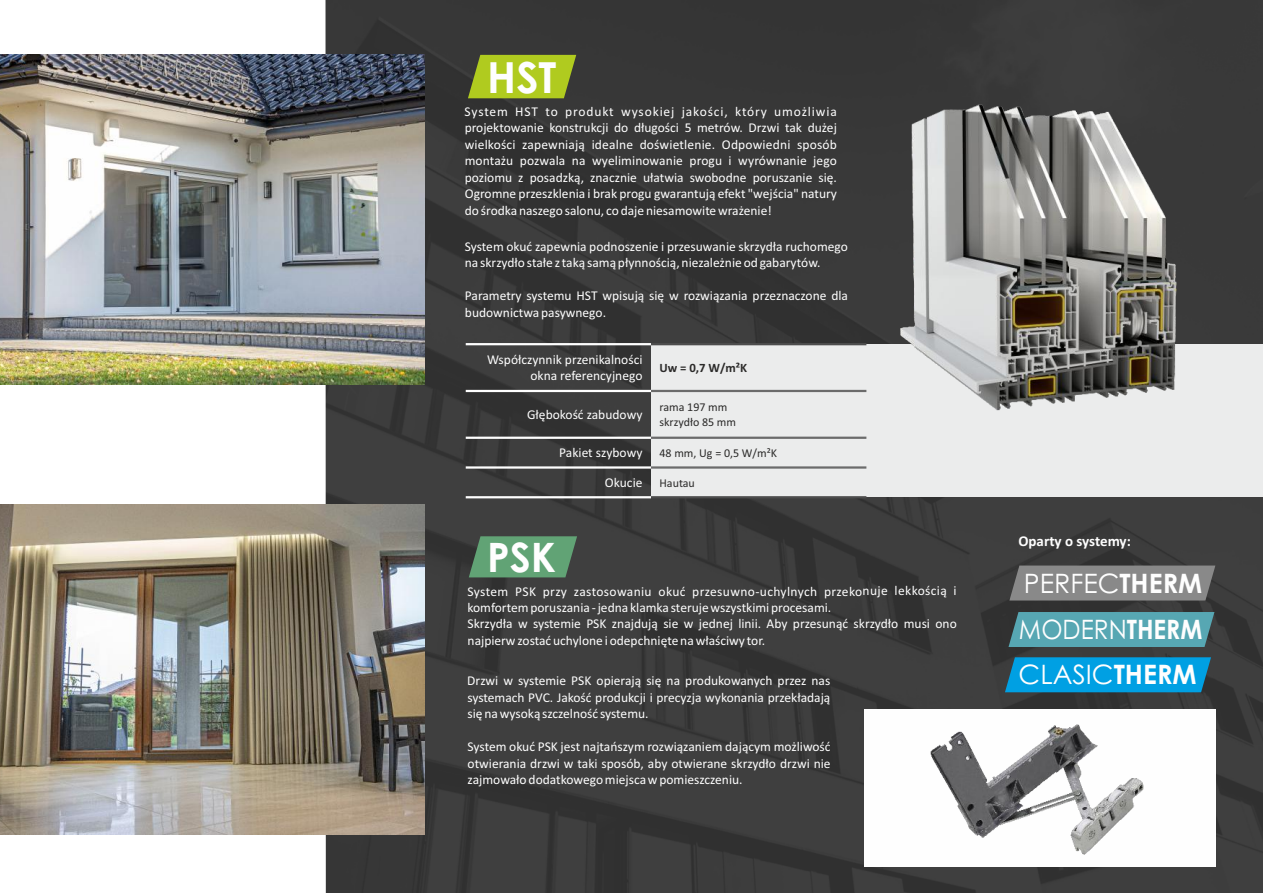
<style>
.page{position:relative;width:1263px;height:893px;background:#fff}
.page>*{position:absolute;margin:0;border:0;box-sizing:border-box;transform-origin:0 0}
.t1{font:700 42.75px "Levenim";color:#fefefe}
.t2{font:700 40.5px "Levenim";color:#fefefe}
.t3{font:26.7px/45.9px "Levenim";color:#fefefe;text-align:justify}
.t4{font:700 15px "Calibri";color:#fefefe}
.t5{font:13.5px/16.5px "Calibri";color:#fefefe;text-align:justify}
.t6{font:700 12.75px "Calibri";color:#2b2a29}
.t7{font:12px/14.7px "Calibri";color:#2b2a29}
.s1{font-weight:700}
</style>
<div class="page">
<img style="left:325px;top:0;width:938px;height:893px">
<img style="left:0;top:55px;width:425px;height:329px">
<svg style="left:468px;top:55px;width:108px;height:43px"></svg>
<img style="left:0;top:505px;width:425px;height:329px">
<div style="left:864px;top:710px;width:351px;height:157px;background:#fefefe"></div>
<svg style="left:469px;top:536px;width:108px;height:41px"></svg>
<img style="left:930px;top:724px;width:214px;height:131px">
<div style="left:1009px;top:566px;width:206px;height:34px;background:#898989"></div>
<div style="left:1008px;top:612px;width:206px;height:35px;background:#57a7b3"></div>
<svg style="left:1005px;top:657px;width:206px;height:35px"></svg>
<div style="left:651px;top:344px;width:612px;height:152px;background:#ebecec"></div>
<hr style="left:466px;top:496px;width:185px;height:2px;background:#fefefe">
<hr style="left:651px;top:496px;width:215px;height:2px;background:#4d4d4d">
<hr style="left:466px;top:466px;width:185px;height:3px;background:#fefefe">
<hr style="left:651px;top:466px;width:215px;height:3px;background:#6b6b6b">
<hr style="left:466px;top:437px;width:185px;height:2px;background:#fefefe">
<hr style="left:651px;top:437px;width:215px;height:2px;background:#6b6b6b">
<hr style="left:466px;top:390px;width:185px;height:2px;background:#fefefe">
<hr style="left:651px;top:390px;width:215px;height:2px;background:#6b6b6b">
<hr style="left:466px;top:343px;width:185px;height:2px;background:#fefefe">
<hr style="left:651px;top:343px;width:215px;height:2px;background:#4d4d4d">
<img style="left:880px;top:96px;width:316px;height:315px">
<h1 class="t1" style="left:487px;top:53px;width:71px">HST</h1>
<p class="t5" style="left:465px;top:104px;width:374px">System HST to produkt wysokiej jakości, który umożliwia projektowanie konstrukcji do długości 5 metrów. Drzwi tak dużej wielkości zapewniają idealne doświetlenie. Odpowiedni sposób montażu pozwala na wyeliminowanie progu i wyrównanie jego poziomu z posadzką, znacznie ułatwia swobodne poruszanie się.<br>Ogromne przeszklenia i brak progu gwarantują efekt "wejścia" natury do środka naszego salonu, co daje niesamowite wrażenie!</p>
<p class="t5" style="left:465px;top:239px;width:385px">System okuć zapewnia podnoszenie i przesuwanie skrzydła ruchomego na skrzydło stałe z taką samą płynnością, niezależnie od gabarytów.</p>
<p class="t5" style="left:465px;top:288px;width:385px">Parametry systemu HST wpisują się w rozwiązania przeznaczone dla budownictwa pasywnego.</p>
<p class="t5" style="left:487px;top:352px;width:157px;text-align:right">Współczynnik przenikalności okna referencyjnego</p>
<p class="t6" style="left:659px;top:362px;width:89px">Uw = 0,7 W/m²K</p>
<p class="t5" style="left:527px;top:407px;width:117px">Głębokość zabudowy</p>
<p class="t7" style="left:659px;top:401px;width:78px">rama 197 mm skrzydło 85 mm</p>
<p class="t5" style="left:559px;top:446px;width:85px">Pakiet szybowy</p>
<p class="t7" style="left:659px;top:446px;width:119px">48 mm, Ug = 0,5 W/m²K</p>
<p class="t5" style="left:605px;top:475px;width:39px">Okucie</p>
<p class="t7" style="left:659px;top:476px;width:37px">Hautau</p>
<h2 class="t2" style="left:487px;top:534px;width:70px">PSK</h2>
<p class="t5" style="left:467px;top:584px;width:491px;text-align:left">System PSK przy zastosowaniu okuć przesuwno-uchylnych przekonuje lekkością i komfortem poruszania - jedna klamka steruje wszystkimi procesami.<br>Skrzydła w systemie PSK znajdują sie w jednej linii. Aby przesunąć skrzydło musi ono najpierw zostać uchylone i odepchnięte na właściwy tor.</p>
<p class="t5" style="left:467px;top:673px;width:365px">Drzwi w systemie PSK opierają się na produkowanych przez nas systemach PVC. Jakość produkcji i precyzja wykonania przekładają się na wysoką szczelność systemu.</p>
<p class="t5" style="left:467px;top:739px;width:365px">System okuć PSK jest najtańszym rozwiązaniem dającym możliwość otwierania drzwi w taki sposób, aby otwierane skrzydło drzwi nie zajmowało dodatkowego miejsca w pomieszczeniu.</p>
<p class="t4" style="left:1018px;top:534px;width:114px">Oparty o systemy:</p>
<h3 class="t3" style="left:1018px;top:563px;width:185px">PERFEC<span class="s1">THERM </span>MODERN<span class="s1">THERM </span>CLASIC<span class="s1">THERM</span></h3>
</div>
